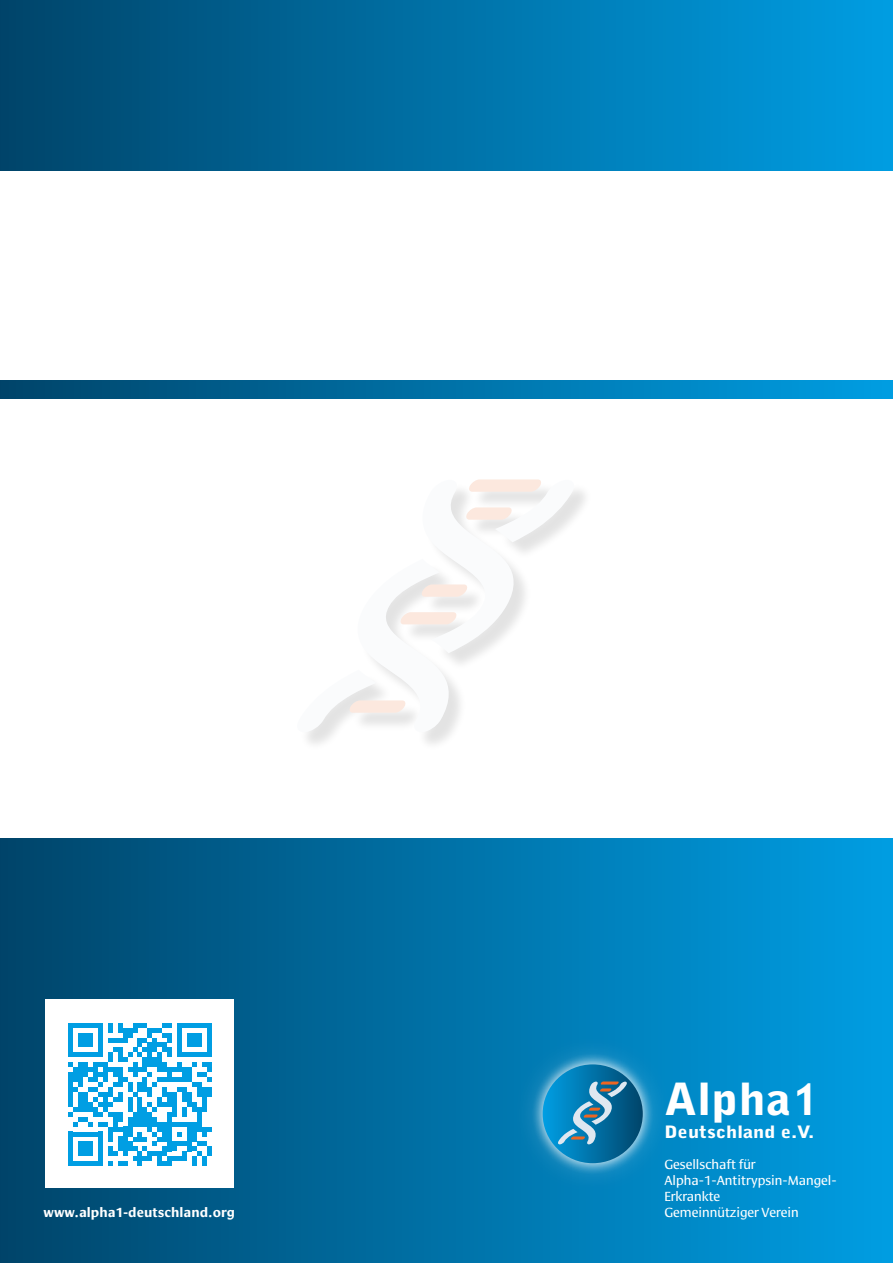
<style>
.page{position:relative;width:893px;height:1263px;background:#fff}
.page>*{position:absolute;margin:0;border:0;box-sizing:border-box;transform-origin:0 0}
.t1{font:900 44.1px "Bell Gothic Std";letter-spacing:.01em;color:#fff;scale:1.1 1}
.t2{font:900 16.95px "Bell Gothic Std";letter-spacing:.005em;color:#fff;scale:1.18 1}
.t3{font:13.5px/16.2px "Cora Basic";color:#fff;scale:.94 1}
.t4{font:700 13.5px "Cora Basic";color:#fff;scale:.93 1}
.s1{font-family:"Trebuchet MS";font-weight:700}
</style>
<div class="page">
<div style="left:0;top:839px;width:893px;height:424px;background:linear-gradient(to right,#01466b,#009ee3)"></div>
<div style="left:300px;top:481px;width:293px;height:269px;background:#000;opacity:.75"></div>
<svg style="left:300px;top:479px;width:279px;height:253px"></svg>
<div style="left:0;top:0;width:893px;height:170px;background:linear-gradient(to right,#00456b,#009ee3)"></div>
<div style="left:511px;top:1032px;width:164px;height:163px;background:#0082bc"></div>
<div style="left:531px;top:1052px;width:123px;height:123px;background:#fff;opacity:.75"></div>
<svg style="left:543px;top:1064px;width:100px;height:99px"></svg>
<div style="left:0;top:381px;width:893px;height:18px;background:linear-gradient(to right,#00456b,#009ee3)"></div>
<div style="left:45px;top:999px;width:188px;height:188px;background:#fff"></div>
<svg style="left:68px;top:1023px;width:144px;height:143px"></svg>
<div style="left:207px;top:1146px;width:5px;height:10px;background:#009ee3"></div>
<h1 class="t1" style="left:664px;top:1073px;width:142px">Alpha<span class="s1">1</span></h1>
<p class="t2" style="left:664px;top:1122px;width:128px">Deutschland e.V.</p>
<p class="t3" style="left:664px;top:1156px;width:185px">Gesellschaft für<br>Alpha-1-Antitrypsin-Mangel-<br>Erkrankte</p>
<p class="t4" style="left:44px;top:1204px;width:207px">www.alpha1-deutschland.org</p>
<p class="t3" style="left:664px;top:1204px;width:145px">Gemeinnütziger Verein</p>
</div>
